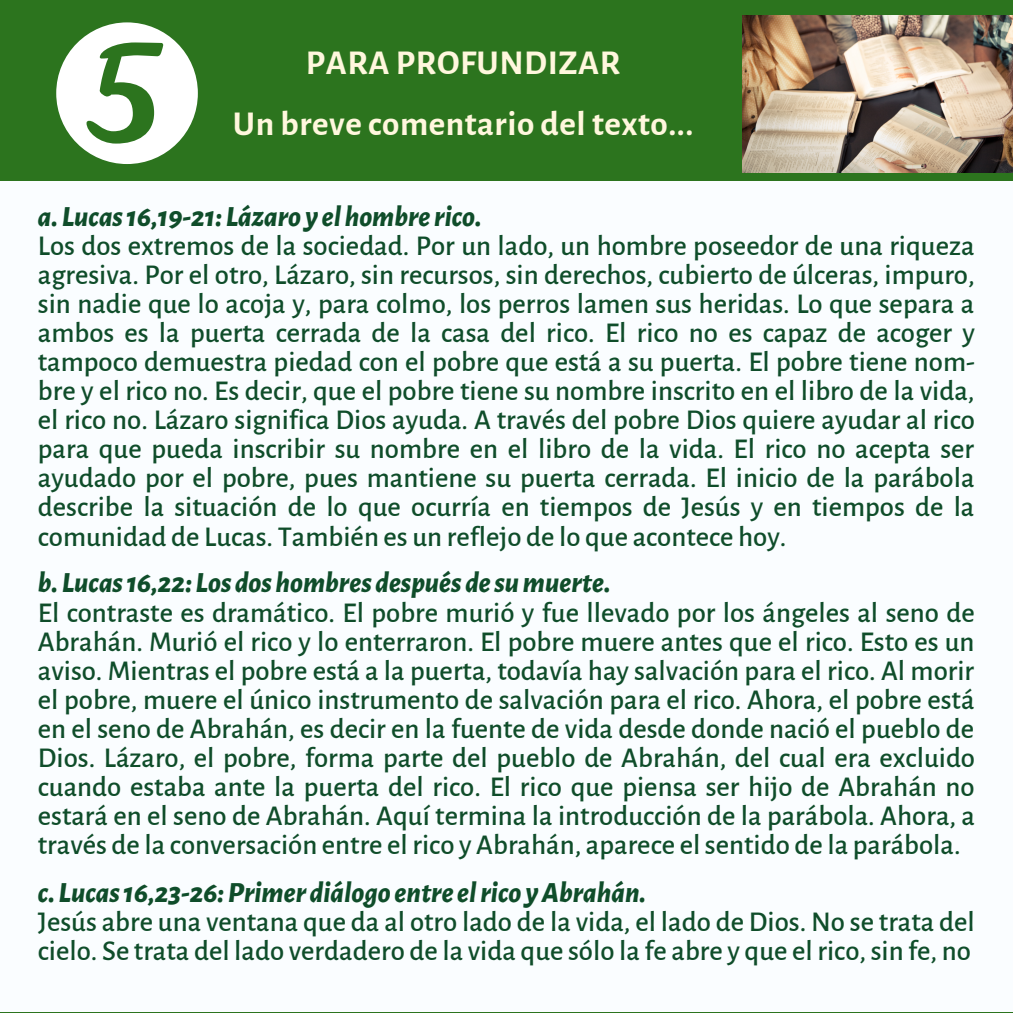
<style>
.page{position:relative;width:1013px;height:1013px;background:#fff}
.page>*{position:absolute;margin:0;border:0;box-sizing:border-box;transform-origin:0 0}
.t1{font:700 35px/61px "Alegreya Sans";letter-spacing:.015em;color:#fff7dd;text-align:center}
.t2{font:500 28.75px/29px "Alegreya Sans";color:#0f4d2a;text-align:justify}
.t3{font:italic 800 28.75px "Alegreya Sans";color:#0f4d2a}
</style>
<div class="page">
<div style="left:0;top:0;width:1012px;height:1012px;background:#2c741e"></div>
<div style="left:0;top:182px;width:1012px;height:829px;background:#fafdff"></div>
<img style="left:742px;top:15px;width:270px;height:158px">
<svg style="left:56px;top:22px;width:142px;height:142px"></svg>
<p class="t1" style="left:233px;top:33px;width:462px">PARA PROFUNDIZAR<br>Un breve comentario del texto...</p>
<p class="t3" style="left:38px;top:203px;width:445px">a. Lucas16,19-21: Lázaro y elhombre rico.</p>
<p class="t2" style="left:38px;top:232px;width:938px">Los dos extremos de la sociedad. Por un lado, un hombre poseedor de una riqueza agresiva. Por el otro, Lázaro, sin recursos, sin derechos, cubierto de úlceras, impuro, sin nadie que lo acoja y, para colmo, los perros lamen sus heridas. Lo que separa a ambos es la puerta cerrada de la casa del rico. El rico no es capaz de acoger y tampoco demuestra piedad con el pobre que está a su puerta. El pobre tiene nom&shy;bre y el rico no. Es decir, que el pobre tiene su nombre inscrito en el libro de la vida, el rico no. Lázaro significa Dios ayuda. A través del pobre Dios quiere ayudar al rico para que pueda inscribir su nombre en el libro de la vida. El rico no acepta ser ayudado por el pobre, pues mantiene su puerta cerrada. El inicio de la parábola describe la situación de lo que ocurría en tiempos de Jesús y en tiempos de la comunidad de Lucas. También es un reflejo de lo que acontece hoy.</p>
<p class="t3" style="left:38px;top:569px;width:574px">b. Lucas16,22: Los doshombres después de sumuerte.</p>
<p class="t2" style="left:38px;top:598px;width:938px">El contraste es dramático. El pobre murió y fue llevado por los ángeles al seno de Abrahán. Murió el rico y lo enterraron. El pobre muere antes que el rico. Esto es un aviso. Mientras el pobre está a la puerta, todavía hay salvación para el rico. Al morir el pobre, muere el único instrumento de salvación para el rico. Ahora, el pobre está en el seno de Abrahán, es decir en la fuente de vida desde donde nació el pueblo de Dios. Lázaro, el pobre, forma parte del pueblo de Abrahán, del cual era excluido cuando estaba ante la puerta del rico. El rico que piensa ser hijo de Abrahán no estará en el seno de Abrahán. Aquí termina la introducción de la parábola. Ahora, a través de la conversación entre el rico y Abrahán, aparece el sentido de la parábola.</p>
<p class="t3" style="left:38px;top:879px;width:610px">c. Lucas16,23-26:Primer diálogo entre elrico yAbrahán.</p>
<p class="t2" style="left:38px;top:907px;width:938px">Jesús abre una ventana que da al otro lado de la vida, el lado de Dios. No se trata del cielo. Se trata del lado verdadero de la vida que sólo la fe abre y que el rico, sin fe, no</p>
</div>
